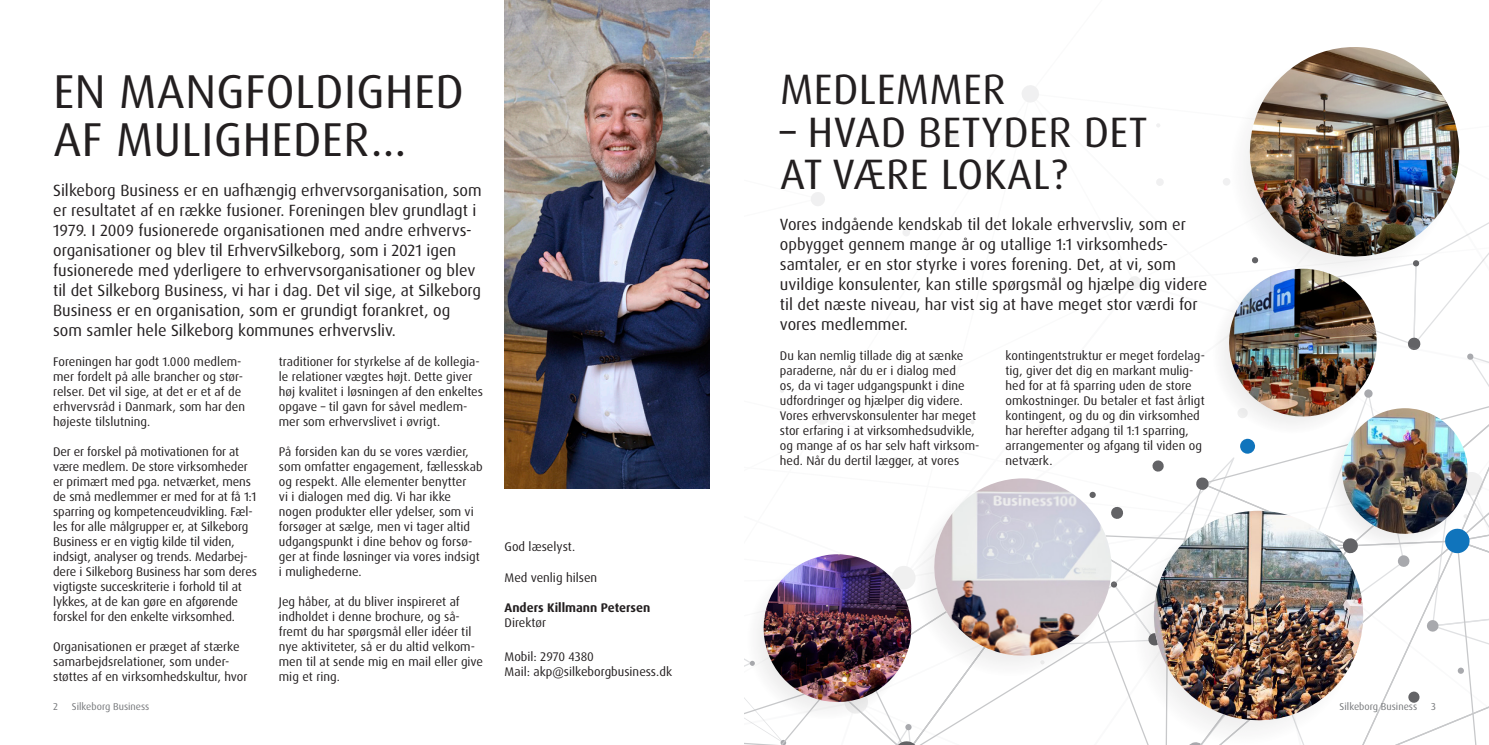
<style>
.page{position:relative;width:1489px;height:745px;background:#fff}
.page>*{position:absolute;margin:0;border:0;box-sizing:border-box;transform-origin:0 0}
.Overskrift{font:47.5px/47.5px "Dax Pro";letter-spacing:.01em;color:#231f20}
.Overskrift-2{font:42.5px/42.5px "Dax Pro";letter-spacing:.01em;color:#231f20}
.Intro{font:16.25px/20px "Dax Pro";color:#231f20}
.Brød_ny{font:12.5px/15px "Dax Pro";color:#231f20}
.Brød_u_luft{font:12.5px "Dax Pro";color:#231f20}
.Brød_u_luft-2{font:700 12.5px "Dax Pro";color:#231f20}
.t1{font:10px "Dax Pro";color:#76787b}
</style>
<div class="page">
<img style="left:504px;top:0;width:205px;height:488px">
<svg style="left:744px;top:85px;width:744px;height:659px"></svg>
<img style="left:1335px;top:408px;width:138px;height:132px">
<svg style="left:1214px;top:85px;width:251px;height:208px"></svg>
<svg style="left:1238px;top:256px;width:231px;height:11px"></svg>
<img style="left:1238px;top:47px;width:231px;height:209px">
<svg style="left:1118px;top:501px;width:251px;height:243px"></svg>
<svg style="left:1142px;top:499px;width:231px;height:231px"></svg>
<img style="left:1142px;top:510px;width:231px;height:219px">
<p class="Overskrift" style="left:53px;top:68px;width:412px">EN MANGFOLDIGHED<br>AF MULIGHEDER…</p>
<p class="Intro" style="left:53px;top:180px;width:430px">Silkeborg Business er en uafhængig erhvervsorganisation, som er resultatet af en række fusioner. Foreningen blev grundlagt i 1979. I 2009 fusionerede organisationen med andre erhvervs&shy;organisationer og blev til ErhvervSilkeborg, som i 2021 igen fusionerede med yderligere to erhvervsorganisationer og blev til det Silkeborg Business, vi har i dag. Det vil sige, at Silkeborg Business er en organisation, som er grundigt forankret, og som samler hele Silkeborg kommunes erhvervsliv.</p>
<p class="Brød_ny" style="left:53px;top:354px;width:193px">Foreningen har godt 1.000 medlem&shy;mer fordelt på alle brancher og stør&shy;relser. Det vil sige, at det er et af de erhvervsråd i Danmark, som har den højeste tilslutning.</p>
<p class="Brød_ny" style="left:53px;top:444px;width:205px">Der er forskel på motivationen for at være medlem. De store virksomheder er primært med pga. netværket, mens de små medlemmer er med for at få 1:1 sparring og kompetenceudvikling. Fæl&shy;les for alle målgrupper er, at Silkeborg Business er en vigtig kilde til viden, indsigt, analyser og trends. Medarbej&shy;dere i Silkeborg Business har som deres vigtigste succeskriterie i forhold til at lykkes, at de kan gøre en afgørende forskel for den enkelte virksomhed.</p>
<p class="Brød_ny" style="left:53px;top:639px;width:196px">Organisationen er præget af stærke samarbejdsrelationer, som under&shy;støttes af en virksomhedskultur, hvor</p>
<p class="Brød_ny" style="left:279px;top:354px;width:206px">traditioner for styrkelse af de kollegia&shy;le relationer vægtes højt. Dette giver høj kvalitet i løsningen af den enkeltes opgave – til gavn for såvel medlem&shy;mer som erhvervslivet i øvrigt.</p>
<p class="Brød_ny" style="left:279px;top:444px;width:205px">På forsiden kan du se vores værdier, som omfatter engagement, fællesskab og respekt. Alle elementer benytter<br>vi i dialogen med dig. Vi har ikke nogen produkter eller ydelser, som vi forsøger at sælge, men vi tager altid udgangspunkt i dine behov og forsø&shy;ger at finde løsninger via vores indsigt i mulighederne.</p>
<p class="Brød_ny" style="left:279px;top:594px;width:206px">Jeg håber, at du bliver inspireret af indholdet i denne brochure, og så&shy;fremt du har spørgsmål eller idéer til nye aktiviteter, så er du altid velkom&shy;men til at sende mig en mail eller give mig et ring.</p>
<p class="Brød_ny" style="left:504px;top:539px;width:72px">God læselyst.</p>
<p class="Brød_u_luft" style="left:504px;top:569px;width:94px">Med venlig hilsen</p>
<p class="Brød_u_luft-2" style="left:504px;top:599px;width:147px">Anders Killmann Petersen</p>
<p class="Brød_u_luft" style="left:504px;top:614px;width:43px">Direktør</p>
<p class="Brød_u_luft" style="left:504px;top:648px;width:91px">Mobil: 2970 4380</p>
<p class="Brød_u_luft" style="left:504px;top:663px;width:169px">Mail: akp@silkeborgbusiness.dk</p>
<p class="Overskrift-2" style="left:780px;top:68px;width:227px">MEDLEMMER</p>
<p class="Overskrift-2" style="left:780px;top:111px;width:369px">– HVAD BETYDER DET<br>AT VÆRE LOKAL?</p>
<p class="Intro" style="left:780px;top:214px;width:428px">Vores indgående kendskab til det lokale erhvervsliv, som er opbygget gennem mange år og utallige 1:1 virksomheds&shy;samtaler, er en stor styrke i vores forening. Det, at vi, som uvildige konsulenter, kan stille spørgsmål og hjælpe dig videre til det næste niveau, har vist sig at have meget stor værdi for vores medlemmer.</p>
<p class="Brød_ny" style="left:780px;top:347px;width:201px">Du kan nemlig tillade dig at sænke paraderne, når du er i dialog med<br>os, da vi tager udgangspunkt i dine udfordringer og hjælper dig videre.<br>Vores erhvervskonsulenter har meget stor erfaring i at virksomhedsudvikle, og mange af os har selv haft virksom&shy;hed. Når du dertil lægger, at vores</p>
<p class="Brød_ny" style="left:1005px;top:347px;width:200px">kontingentstruktur er meget fordelag&shy;tig, giver det dig en markant mulig&shy;hed for at få sparring uden de store omkostninger. Du betaler et fast årligt kontingent, og du og din virksomhed har herefter adgang til 1:1 sparring, arrangementer og afgang til viden og netværk.</p>
<p class="t1" style="left:53px;top:699px;width:6px">2</p>
<p class="t1" style="left:72px;top:699px;width:79px">Silkeborg Business</p>
<p class="t1" style="left:1339px;top:699px;width:79px">Silkeborg Business</p>
<p class="t1" style="left:1430px;top:699px;width:6px">3</p>
</div>
